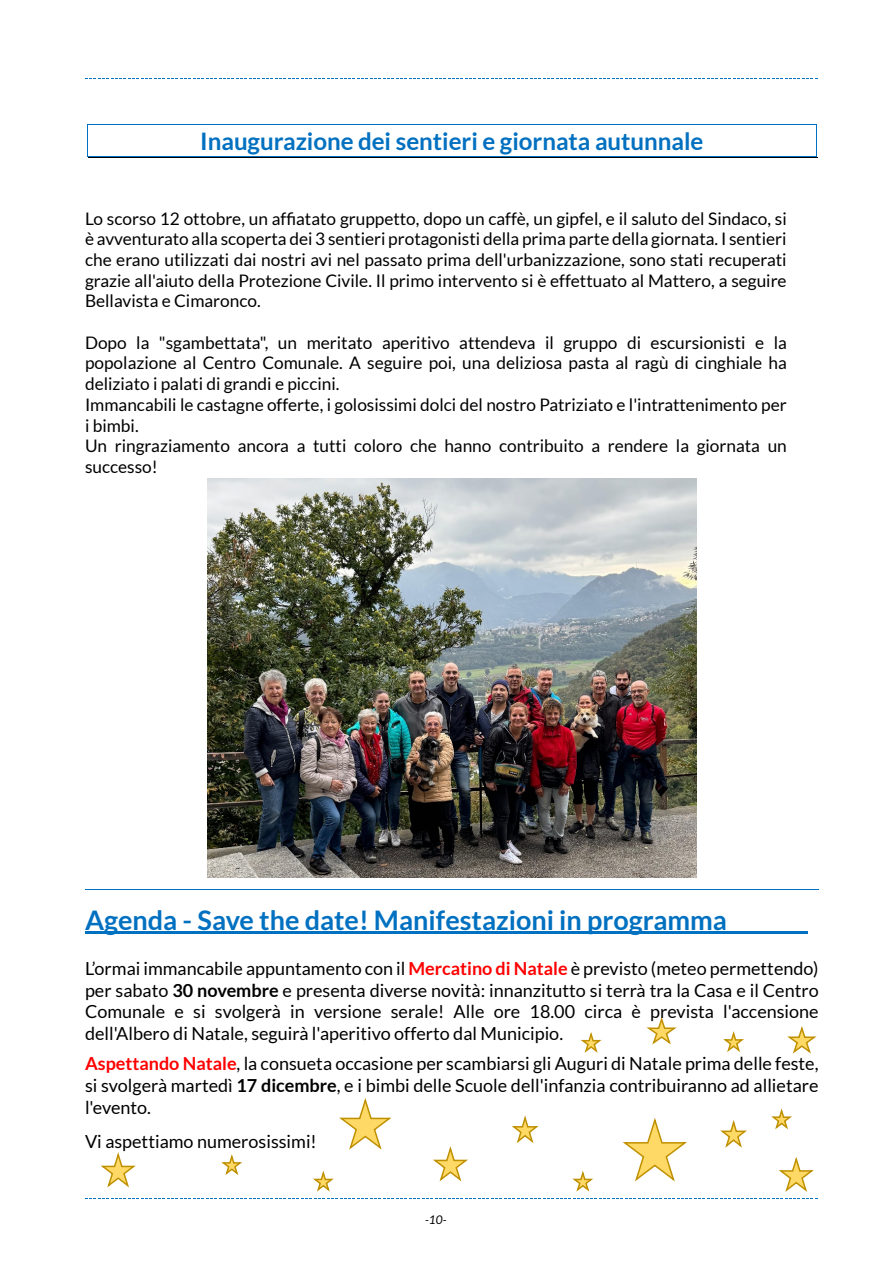
<style>
.page{position:relative;width:893px;height:1263px;background:#fff}
.page>*{position:absolute;margin:0;border:0;box-sizing:border-box;transform-origin:0 0}
.t1{font:700 27px "Lato";color:#0070c0}
.t2{font:700 24.15px "Lato";color:#0070c0}
.t3{font:18px/21.6px "Lato";color:#000;text-align:justify}
.t4{font:17.25px/20.7px "Lato";color:#000;text-align:justify}
.t5{font:italic 11.85px "Lato";color:#000}
.s1{font-weight:700;color:#f00}
.s2{font-weight:700}
</style>
<div class="page">
<svg style="left:647px;top:1017px;width:30px;height:28px"></svg>
<svg style="left:787px;top:1026px;width:30px;height:28px"></svg>
<svg style="left:723px;top:1031px;width:21px;height:21px"></svg>
<svg style="left:581px;top:1032px;width:21px;height:21px"></svg>
<svg style="left:85px;top:78px;width:732px;height:1px"></svg>
<hr style="left:88px;top:124px;width:728px;height:1px;background:#0070c0">
<hr style="left:88px;top:157px;width:728px;height:1px;background:#0070c0">
<hr style="left:87px;top:125px;width:1px;height:32px;background:#0070c0">
<hr style="left:817px;top:125px;width:1px;height:32px;background:#000">
<hr style="left:816px;top:125px;width:1px;height:32px;background:#0070c0">
<hr style="left:85px;top:889px;width:734px;height:1px;background:#0070c0">
<hr style="left:85px;top:931px;width:723px;height:2px;background:#0070c0">
<svg style="left:85px;top:1098px;width:732px;height:101px"></svg>
<img style="left:208px;top:478px;width:488px;height:399px">
<h2 class="t2" style="left:200px;top:127px;width:505px">Inaugurazione dei sentieri e giornata autunnale</h2>
<p class="t4" style="left:85px;top:208px;width:703px">Lo scorso 12 ottobre, un affiatato gruppetto, dopo un caffè, un gipfel, e il saluto del Sindaco, si è avventurato alla scoperta dei 3 sentieri protagonisti della prima parte della giornata. I sentieri che erano utilizzati dai nostri avi nel passato prima dell'urbanizzazione, sono stati recuperati grazie all'aiuto della Protezione Civile. Il primo intervento si è effettuato al Mattero, a seguire Bellavista e Cimaronco.</p>
<p class="t4" style="left:85px;top:332px;width:703px;text-align:left">Dopo la "sgambettata", un meritato aperitivo attendeva il gruppo di escursionisti e la popolazione al Centro Comunale. A seguire poi, una deliziosa pasta al ragù di cinghiale ha deliziato i palati di grandi e piccini.<br>Immancabili le castagne offerte, i golosissimi dolci del nostro Patriziato e l'intrattenimento per i bimbi.<br>Un ringraziamento ancora a tutti coloro che hanno contribuito a rendere la giornata un successo!</p>
<h1 class="t1" style="left:85px;top:905px;width:644px">Agenda - Save the date! Manifestazioni in programma</h1>
<p class="t3" style="left:85px;top:957px;width:735px">L’ormai immancabile appuntamento con il <span class="s1">Mercatino di Natale</span> è previsto (meteo permettendo) per sabato <span class="s2">30 novembre</span> e presenta diverse novità: innanzitutto si terrà tra la Casa e il Centro Comunale e si svolgerà in versione serale! Alle ore 18.00 circa è prevista l'accensione dell'Albero di Natale, seguirà l'aperitivo offerto dal Municipio.</p>
<p class="t3" style="left:85px;top:1053px;width:735px"><span class="s1">Aspettando Natale</span>, la consueta occasione per scambiarsi gli Auguri di Natale prima delle feste, si svolgerà martedì <span class="s2">17 dicembre</span>, e i bimbi delle Scuole dell'infanzia contribuiranno ad allietare l'evento.</p>
<p class="t3" style="left:85px;top:1130px;width:233px">Vi aspettiamo numerosissimi!</p>
<p class="t5" style="left:425px;top:1213px;width:23px">-10-</p>
</div>
